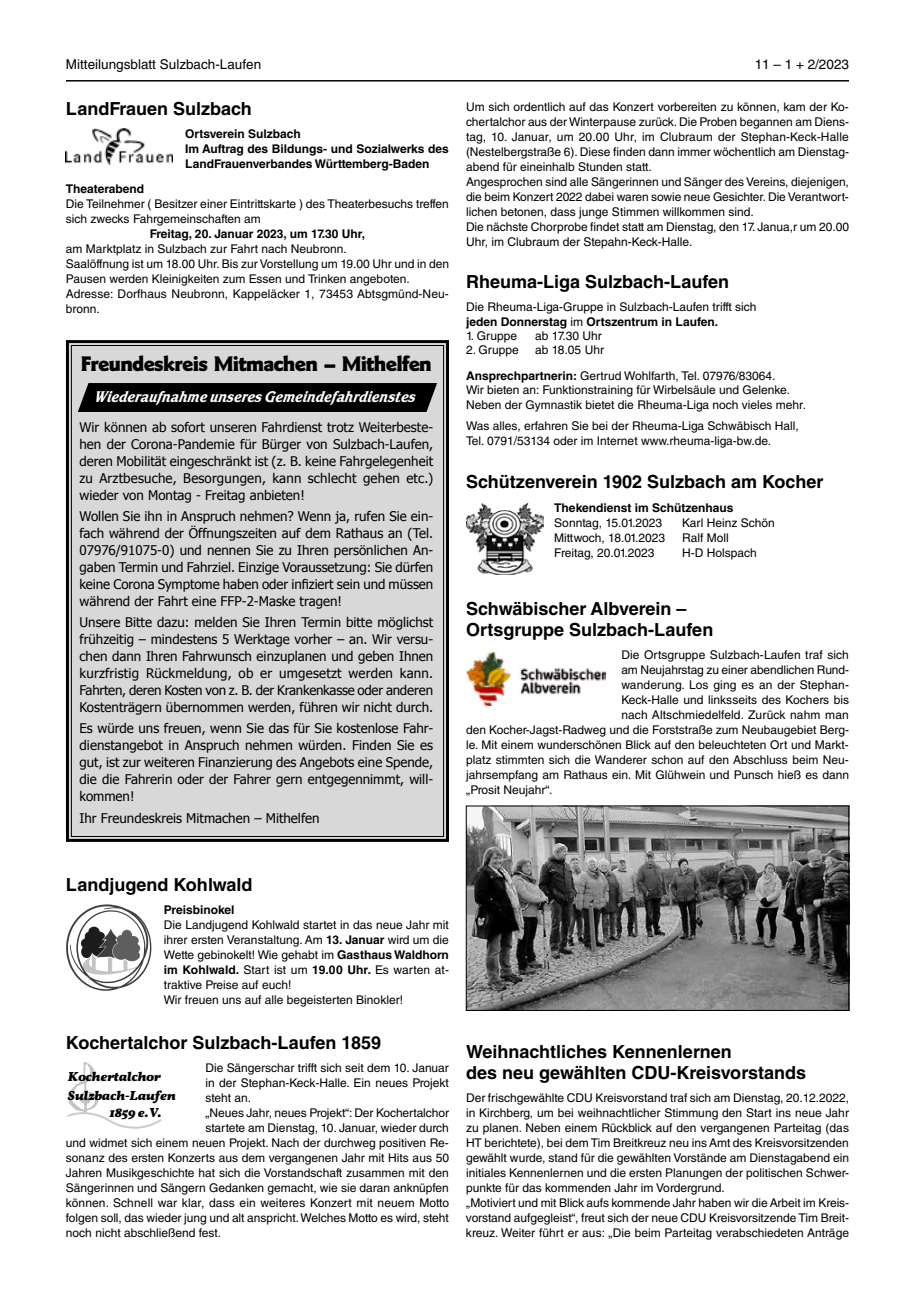
<style>
.page{position:relative;width:915px;height:1297px;background:#fff}
.page>*{position:absolute;margin:0;border:0;box-sizing:border-box;transform-origin:0 0}
.t1{font:20.7px "Goi Ack";color:#000}
.t2{font:700 18px/21px "Helvetica LT Std";color:#000}
.t3{font:italic 800 16.2px "Korinna Itc T";color:#fff;scale:.87 1}
.t4{font:13.5px "Helvetica LT Std";color:#000}
.t5{font:13.35px/17px "Tahoma";color:#000;text-align:justify}
.t6{font:italic 700 13.2px/18.5px "Vollkorn";color:#000}
.t7{font:12px/15px "Helvetica LT Std";color:#000}
.t8{font:700 12px/15px "Helvetica LT Std";color:#000}
.s1{font-weight:700}
</style>
<div class="page">
<hr style="left:66px;top:80px;width:782px;height:2px;background:#000">
<div style="left:66px;top:340px;width:383px;height:502px;background:#d8d8d8"></div>
<div style="left:78px;top:383px;width:359px;height:29px;background:#000"></div>
<img style="left:66px;top:129px;width:106px;height:36px">
<svg style="left:66px;top:904px;width:85px;height:87px"></svg>
<img style="left:68px;top:1062px;width:29px;height:49px">
<svg style="left:66px;top:1111px;width:96px;height:18px"></svg>
<img style="left:468px;top:808px;width:378px;height:201px">
<div style="left:466px;top:806px;width:382px;height:205px;border:1px solid #000"></div>
<img style="left:466px;top:504px;width:77px;height:71px">
<img style="left:466px;top:651px;width:139px;height:54px">
<p class="t4" style="left:66px;top:57px;width:197px">Mitteilungsblatt Sulzbach-Laufen</p>
<p class="t4" style="left:754px;top:57px;width:96px">11 – 1 + 2/2023</p>
<h2 class="t2" style="left:66px;top:98px;width:187px">LandFrauen Sulzbach</h2>
<p class="t8" style="left:185px;top:127px;width:265px">Ortsverein Sulzbach<br>Im Auftrag des Bildungs- und Sozialwerks des<br>LandFrauenverbandes Württemberg-Baden</p>
<p class="t8" style="left:66px;top:181px;width:80px">Theaterabend</p>
<p class="t7" style="left:66px;top:196px;width:384px">Die Teilnehmer ( Besitzer einer Eintrittskarte ) des Theaterbesuchs treffen sich zwecks Fahrgemeinschaften am</p>
<p class="t8" style="left:150px;top:226px;width:217px">Freitag, 20. Januar 2023, um 17.30 Uhr,</p>
<p class="t7" style="left:66px;top:241px;width:384px">am Marktplatz in Sulzbach zur Fahrt nach Neubronn.<br>Saalöffnung ist um 18.00 Uhr. Bis zur Vorstellung um 19.00 Uhr und in den Pausen werden Kleinigkeiten zum Essen und Trinken angeboten.<br>Adresse: Dorfhaus Neubronn, Kappeläcker 1, 73453 Abtsgmünd-Neu&shy;bronn.</p>
<p class="t7" style="left:466px;top:99px;width:384px">Um sich ordentlich auf das Konzert vorbereiten zu können, kam der Ko&shy;chertalchor aus der Winterpause zurück. Die Proben begannen am Diens&shy;tag, 10. Januar, um 20.00 Uhr, im Clubraum der Stephan-Keck-Halle (Nestelbergstraße 6). Diese finden dann immer wöchentlich am Dienstag&shy;abend für eineinhalb Stunden statt.<br>Angesprochen sind alle Sängerinnen und Sänger des Vereins, diejenigen, die beim Konzert 2022 dabei waren sowie neue Gesichter. Die Verantwort&shy;lichen betonen, dass junge Stimmen willkommen sind.<br>Die nächste Chorprobe findet statt am Dienstag, den 17. Janua,r um 20.00<br>Uhr, im Clubraum der Stepahn-Keck-Halle.</p>
<h2 class="t2" style="left:466px;top:271px;width:265px">Rheuma-Liga Sulzbach-Laufen</h2>
<p class="t7" style="left:466px;top:300px;width:292px;line-height:14.4px">Die Rheuma-Liga-Gruppe in Sulzbach-Laufen trifft sich <span class="s1">jeden Donnerstag</span> im <span class="s1">Ortszentrum in Laufen.</span></p>
<p class="t7" style="left:466px;top:328px;width:53px">1. Gruppe</p>
<p class="t7" style="left:535px;top:328px;width:68px">ab 17.30 Uhr</p>
<p class="t7" style="left:466px;top:343px;width:54px">2. Gruppe</p>
<p class="t7" style="left:466px;top:338px;width:311px;line-height:25.2px;text-indent:69px">ab 18.05 Uhr<br><span class="s1">Ansprechpartnerin:</span> Gertrud Wohlfarth, Tel. 07976/83064.</p>
<p class="t7" style="left:466px;top:382px;width:341px">Wir bieten an: Funktionstraining für Wirbelsäule und Gelenke.<br>Neben der Gymnastik bietet die Rheuma-Liga noch vieles mehr.</p>
<p class="t7" style="left:466px;top:418px;width:334px">Was alles, erfahren Sie bei der Rheuma-Liga Schwäbisch Hall,<br>Tel. 0791/53134 oder im Internet www.rheuma-liga-bw.de.</p>
<h2 class="t2" style="left:466px;top:471px;width:359px">Schützenverein 1902 Sulzbach am Kocher</h2>
<p class="t8" style="left:554px;top:500px;width:181px">Thekendienst im Schützenhaus</p>
<p class="t7" style="left:554px;top:515px;width:109px">Sonntag, 15.01.2023</p>
<p class="t7" style="left:682px;top:515px;width:94px">Karl Heinz Schön</p>
<p class="t7" style="left:554px;top:530px;width:112px">Mittwoch, 18.01.2023</p>
<p class="t7" style="left:682px;top:530px;width:48px">Ralf Moll</p>
<p class="t7" style="left:554px;top:545px;width:102px">Freitag, 20.01.2023</p>
<p class="t7" style="left:682px;top:545px;width:76px">H-D Holspach</p>
<h1 class="t1" style="left:81px;top:351px;width:351px">Freundeskreis Mitmachen – Mithelfen</h1>
<h3 class="t3" style="left:94px;top:387px;width:374px">Wiederaufnahme unseres Gemeindefahrdienstes</h3>
<p class="t5" style="left:79px;top:418px;width:355px">Wir können ab sofort unseren Fahrdienst trotz Weiterbeste&shy;hen der Corona-Pandemie für Bürger von Sulzbach-Laufen, deren Mobilität eingeschränkt ist (z. B. keine Fahrgelegenheit zu Arztbesuche, Besorgungen, kann schlecht gehen etc.) wieder von Montag - Freitag anbieten!</p>
<p class="t5" style="left:79px;top:507px;width:355px">Wollen Sie ihn in Anspruch nehmen? Wenn ja, rufen Sie ein&shy;fach während der Öffnungszeiten auf dem Rathaus an (Tel.<br>07976/91075-0) und nennen Sie zu Ihren persönlichen An&shy;gaben Termin und Fahrziel. Einzige Voraussetzung: Sie dürfen keine Corona Symptome haben oder infiziert sein und müssen während der Fahrt eine FFP-2-Maske tragen!</p>
<p class="t5" style="left:79px;top:613px;width:355px">Unsere Bitte dazu: melden Sie Ihren Termin bitte möglichst frühzeitig – mindestens 5 Werktage vorher – an. Wir versu&shy;chen dann Ihren Fahrwunsch einzuplanen und geben Ihnen kurzfristig Rückmeldung, ob er umgesetzt werden kann.<br>Fahrten, deren Kosten von z. B. der Krankenkasse oder anderen Kostenträgern übernommen werden, führen wir nicht durch.</p>
<p class="t5" style="left:79px;top:719px;width:355px">Es würde uns freuen, wenn Sie das für Sie kostenlose Fahr&shy;dienstangebot in Anspruch nehmen würden. Finden Sie es gut, ist zur weiteren Finanzierung des Angebots eine Spende, die die Fahrerin oder der Fahrer gern entgegennimmt, will&shy;kommen!</p>
<p class="t5" style="left:79px;top:809px;width:241px">Ihr Freundeskreis Mitmachen – Mithelfen</p>
<h2 class="t2" style="left:466px;top:598px;width:249px">Schwäbischer Albverein –<br>Ortsgruppe Sulzbach-Laufen</h2>
<p class="t7" style="left:621px;top:647px;width:229px">Die Ortsgruppe Sulzbach-Laufen traf sich</p>
<p class="t7" style="left:621px;top:662px;width:229px">am Neujahrstag zu einer abendlichen Rund-</p>
<p class="t7" style="left:621px;top:677px;width:229px">wanderung. Los ging es an der Stephan-</p>
<p class="t7" style="left:621px;top:692px;width:229px">Keck-Halle und linksseits des Kochers bis</p>
<p class="t7" style="left:621px;top:707px;width:229px">nach Altschmiedelfeld. Zurück nahm man</p>
<p class="t7" style="left:466px;top:722px;width:384px">den Kocher-Jagst-Radweg und die Forststraße zum Neubaugebiet Berg-</p>
<p class="t7" style="left:466px;top:737px;width:384px">le. Mit einem wunderschönen Blick auf den beleuchteten Ort und Markt-</p>
<p class="t7" style="left:466px;top:752px;width:384px">platz stimmten sich die Wanderer schon auf den Abschluss beim Neu-</p>
<p class="t7" style="left:466px;top:767px;width:384px">jahrsempfang am Rathaus ein. Mit Glühwein und Punsch hieß es dann</p>
<p class="t7" style="left:466px;top:782px;width:88px">„Prosit Neujahr“.</p>
<h2 class="t2" style="left:66px;top:874px;width:188px">Landjugend Kohlwald</h2>
<p class="t8" style="left:164px;top:902px;width:72px">Preisbinokel</p>
<p class="t7" style="left:164px;top:917px;width:286px">Die Landjugend Kohlwald startet in das neue Jahr mit ihrer ersten Veranstaltung. Am <span class="s1">13. Januar</span> wird um die Wette gebinokelt! Wie gehabt im <span class="s1">Gasthaus Waldhorn im Kohlwald.</span> Start ist um <span class="s1">19.00 Uhr.</span> Es warten at&shy;traktive Preise auf euch!<br>Wir freuen uns auf alle begeisterten Binokler!</p>
<h2 class="t2" style="left:66px;top:1032px;width:316px">Kochertalchor Sulzbach-Laufen 1859</h2>
<p class="t7" style="left:205px;top:1061px;width:245px">Die Sängerschar trifft sich seit dem 10. Januar</p>
<p class="t7" style="left:205px;top:1076px;width:245px">in der Stephan-Keck-Halle. Ein neues Projekt</p>
<p class="t7" style="left:205px;top:1091px;width:47px">steht an.</p>
<p class="t7" style="left:205px;top:1106px;width:245px">„Neues Jahr, neues Projekt“: Der Kochertalchor</p>
<p class="t7" style="left:205px;top:1121px;width:245px">startete am Dienstag, 10. Januar, wieder durch</p>
<p class="t7" style="left:66px;top:1136px;width:384px">und widmet sich einem neuen Projekt. Nach der durchweg positiven Re-</p>
<p class="t7" style="left:66px;top:1151px;width:384px">sonanz des ersten Konzerts aus dem vergangenen Jahr mit Hits aus 50</p>
<p class="t7" style="left:66px;top:1166px;width:384px">Jahren Musikgeschichte hat sich die Vorstandschaft zusammen mit den</p>
<p class="t7" style="left:66px;top:1181px;width:384px">Sängerinnen und Sängern Gedanken gemacht, wie sie daran anknüpfen</p>
<p class="t7" style="left:66px;top:1196px;width:384px">können. Schnell war klar, dass ein weiteres Konzert mit neuem Motto</p>
<p class="t7" style="left:66px;top:1211px;width:384px">folgen soll, das wieder jung und alt anspricht. Welches Motto es wird, steht</p>
<p class="t7" style="left:66px;top:1226px;width:157px">noch nicht abschließend fest.</p>
<p class="t6" style="left:68px;top:1068px;width:109px">Kochertalchor<br>Sulzbach-Laufen</p>
<p class="t6" style="left:109px;top:1103px;width:54px">1859 e.V.</p>
<h2 class="t2" style="left:466px;top:1041px;width:341px">Weihnachtliches Kennenlernen<br>des neu gewählten CDU-Kreisvorstands</h2>
<p class="t7" style="left:466px;top:1091px;width:384px">Der frischgewählte CDU Kreisvorstand traf sich am Dienstag, 20.12.2022, in Kirchberg, um bei weihnachtlicher Stimmung den Start ins neue Jahr zu planen. Neben einem Rückblick auf den vergangenen Parteitag (das HT berichtete), bei dem Tim Breitkreuz neu ins Amt des Kreisvorsitzenden gewählt wurde, stand für die gewählten Vorstände am Dienstagabend ein initiales Kennenlernen und die ersten Planungen der politischen Schwer&shy;punkte für das kommenden Jahr im Vordergrund.<br>„Motiviert und mit Blick aufs kommende Jahr haben wir die Arbeit im Kreis&shy;vorstand aufgegleist“, freut sich der neue CDU Kreisvorsitzende Tim Breit&shy;kreuz. Weiter führt er aus: „Die beim Parteitag verabschiedeten Anträge</p>
</div>
